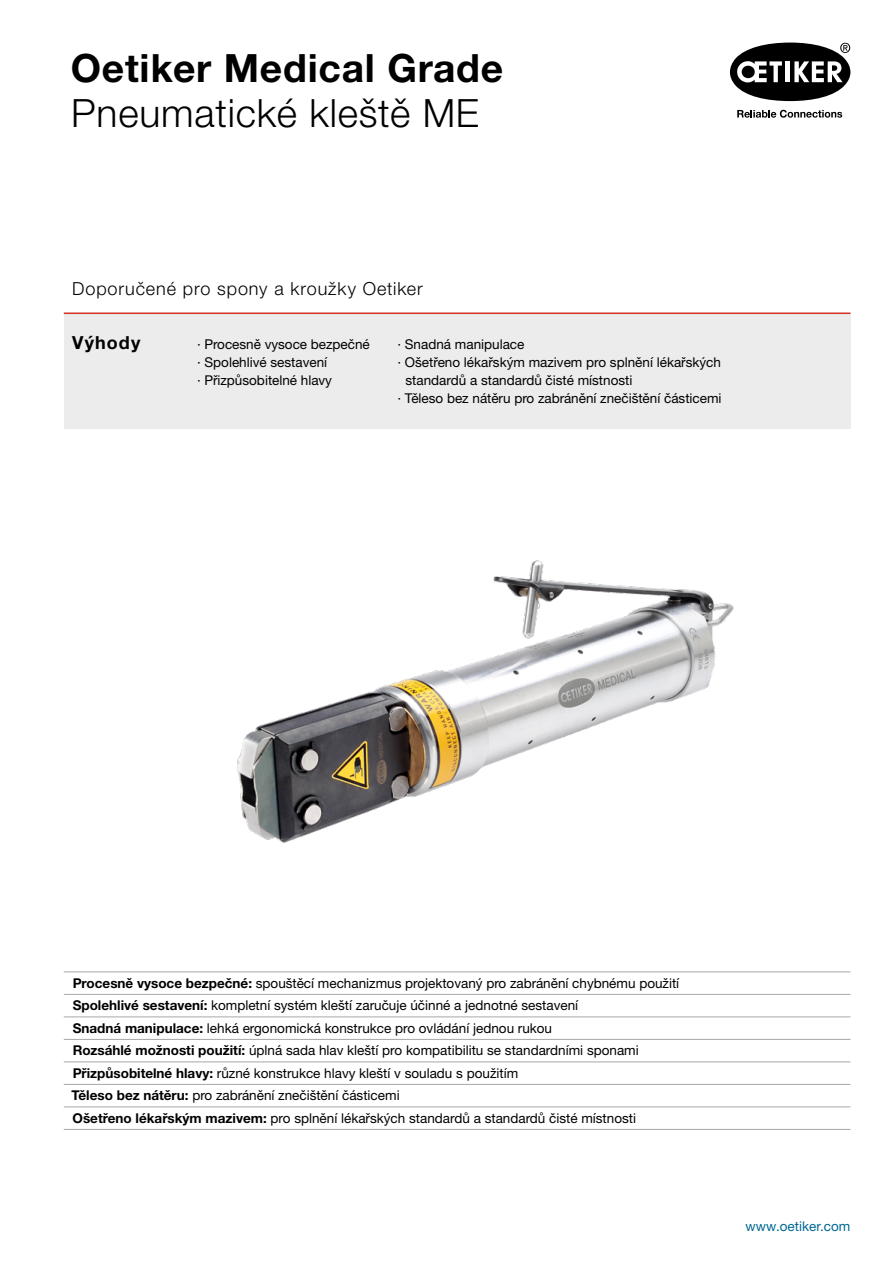
<style>
.page{position:relative;width:893px;height:1263px;background:#fff}
.page>*{position:absolute;margin:0;border:0;box-sizing:border-box;transform-origin:0 0}
.t1{font:700 39px "Helvetica Neue LTW1 G";letter-spacing:.02em;color:#000}
.t2{font:300 39px "Helvetica Neue LTW1 G";letter-spacing:.02em;color:#000}
.t3{font:300 18px "Helvetica Neue LTW1 G";letter-spacing:.05em;color:#000}
.t4{font:700 18px "Helvetica Neue LTW1 G";letter-spacing:.065em;color:#000}
.t5{font:13.5px/22.5px "Helvetica Neue LTW1 G";color:#000}
.t6{font:13.5px "Helvetica Neue LTW1 G";color:#006894}
.s1{font-weight:700}
</style>
<div class="page">
<img style="left:236px;top:560px;width:498px;height:283px">
<svg style="left:730px;top:43px;width:120px;height:58px"></svg>
<svg style="left:737px;top:110px;width:105px;height:8px"></svg>
<div style="left:64px;top:313px;width:786px;height:116px;background:#ececed"></div>
<hr style="left:64px;top:313px;width:786px;height:1px;background:#d73324">
<hr style="left:64px;top:971px;width:786px;height:1px;background:#a7a7a8">
<hr style="left:64px;top:994px;width:786px;height:1px;background:#a7a7a8">
<hr style="left:64px;top:1016px;width:786px;height:1px;background:#a7a7a8">
<hr style="left:64px;top:1039px;width:786px;height:1px;background:#a7a7a8">
<hr style="left:64px;top:1061px;width:786px;height:1px;background:#a7a7a8">
<hr style="left:64px;top:1084px;width:786px;height:1px;background:#a7a7a8">
<hr style="left:64px;top:1106px;width:786px;height:1px;background:#a7a7a8">
<hr style="left:64px;top:1129px;width:786px;height:1px;background:#a7a7a8">
<h1 class="t1" style="left:71px;top:44px;width:434px">Oetiker Medical Grade</h1>
<h1 class="t2" style="left:71px;top:89px;width:409px">Pneumatické kleště ME</h1>
<h2 class="t3" style="left:72px;top:277px;width:352px">Doporučené pro spony a kroužky Oetiker</h2>
<h2 class="t4" style="left:72px;top:331px;width:70px">Výhody</h2>
<p class="t5" style="left:197px;top:335px;width:174px;line-height:18px">· Procesně vysoce bezpečné · Spolehlivé sestavení<br>· Přizpůsobitelné hlavy</p>
<p class="t5" style="left:397px;top:332px;width:129px">· Snadná manipulace</p>
<p class="t5" style="left:397px;top:350px;width:325px">· Ošetřeno lékařským mazivem pro splnění lékařských</p>
<p class="t5" style="left:405px;top:368px;width:228px">standardů a standardů čisté místnosti</p>
<p class="t5" style="left:397px;top:386px;width:326px">· Těleso bez nátěru pro zabránění znečištění částicemi</p>
<p class="t5" style="left:72px;top:971px;width:609px"><span class="s1">Procesně vysoce bezpečné:</span> spouštěcí mechanizmus projektovaný pro zabránění chybnému použití <span class="s1">Spolehlivé sestavení:</span> kompletní systém kleští zaručuje účinné a jednotné sestavení<br><span class="s1">Snadná manipulace:</span> lehká ergonomická konstrukce pro ovládání jednou rukou<br><span class="s1">Rozsáhlé možnosti použití:</span> úplná sada hlav kleští pro kompatibilitu se standardními sponami <span class="s1">Přizpůsobitelné hlavy:</span> různé konstrukce hlavy kleští v souladu s použitím<br><span class="s1">Těleso bez nátěru:</span> pro zabránění znečištění částicemi<br><span class="s1">Ošetřeno lékařským mazivem:</span> pro splnění lékařských standardů a standardů čisté místnosti</p>
<p class="t6" style="left:745px;top:1217px;width:107px">www.oetiker.com</p>
</div>
